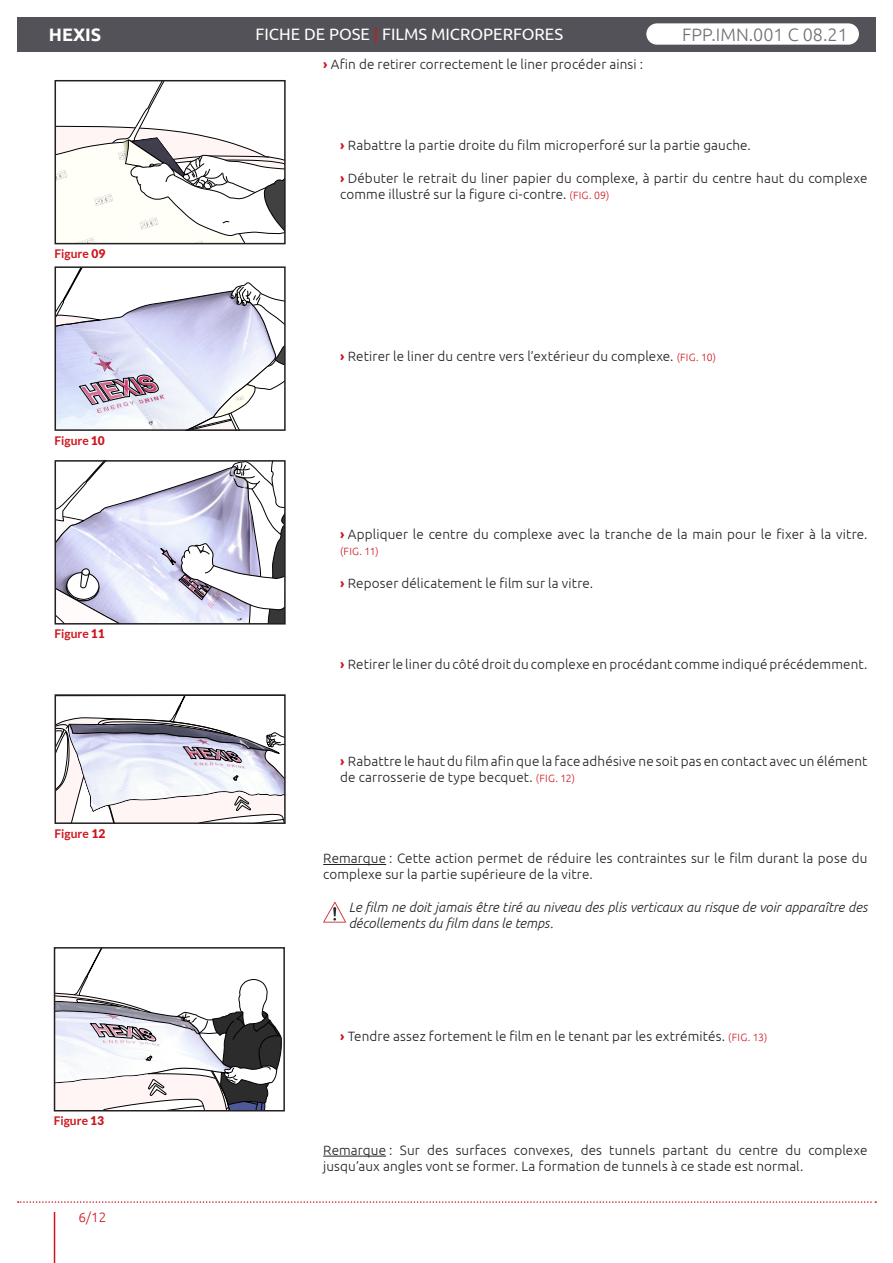
<style>
.page{position:relative;width:893px;height:1263px;background:#fff}
.page>*{position:absolute;margin:0;border:0;box-sizing:border-box;transform-origin:0 0}
.t1{font:300 18px "Ubuntu";color:#6f7073}
.t2{font:700 18px "Ubuntu";color:#fff}
.t3{font:16.5px "Ubuntu";color:#fff}
.t4{font:300 13.5px/16.2px "Ubuntu";letter-spacing:.01em;color:#231f20}
.avertissement{font:italic 300 13.5px/16.2px "Ubuntu";color:#231f20}
.t5{font:300 13.5px "Ubuntu";color:#cd151d}
.légende{font:700 12px "Lato";color:#cd151d}
.t6{font:300 10.5px "Ubuntu";color:#cd151d}
.s1{font-weight:900}
.s2{color:#cd151d}
.s3{font-weight:700;color:#cd151d}
.s4{font-size:10.5px;color:#cd151d}
</style>
<div class="page">
<svg style="left:18px;top:1201px;width:858px;height:2px"></svg>
<hr style="left:54px;top:1212px;width:1px;height:51px;background:#cd151d">
<div style="left:17px;top:17px;width:859px;height:34px;background:#545259"></div>
<hr style="left:323px;top:864px;width:63px;height:1px;background:#231f20">
<hr style="left:323px;top:1156px;width:63px;height:1px;background:#231f20">
<svg style="left:58px;top:83px;width:225px;height:158px"></svg>
<div style="left:55px;top:80px;width:231px;height:164px;border:2px solid #231f20"></div>
<svg style="left:58px;top:269px;width:225px;height:159px"></svg>
<div style="left:55px;top:266px;width:231px;height:165px;border:2px solid #231f20"></div>
<svg style="left:58px;top:463px;width:225px;height:158px"></svg>
<img style="left:237px;top:480px;width:10px;height:81px">
<img style="left:130px;top:474px;width:107px;height:52px">
<img style="left:167px;top:467px;width:67px;height:34px">
<div style="left:55px;top:460px;width:231px;height:164px;border:2px solid #231f20"></div>
<svg style="left:58px;top:697px;width:225px;height:124px"></svg>
<div style="left:55px;top:694px;width:231px;height:130px;border:2px solid #231f20"></div>
<svg style="left:323px;top:902px;width:23px;height:20px"></svg>
<svg style="left:57px;top:950px;width:225px;height:158px"></svg>
<div style="left:54px;top:947px;width:231px;height:164px;border:2px solid #231f20"></div>
<div style="left:646px;top:23px;width:213px;height:22px;background:#fff;border-radius:11px"></div>
<h1 class="t2" style="left:49px;top:24px;width:54px">HEXIS</h1>
<p class="légende" style="left:55px;top:247px;width:52px">Figure <span class="s1">09</span></p>
<p class="légende" style="left:55px;top:433px;width:52px">Figure <span class="s1">10</span></p>
<p class="légende" style="left:55px;top:627px;width:52px">Figure <span class="s1">11</span></p>
<p class="légende" style="left:55px;top:827px;width:52px">Figure <span class="s1">12</span></p>
<p class="légende" style="left:54px;top:1114px;width:52px">Figure <span class="s1">13</span></p>
<p class="t5" style="left:79px;top:1209px;width:29px">6/12</p>
<p class="t3" style="left:256px;top:25px;width:309px">FICHE DE POSE <span class="s2">|</span> FILMS MICROPERFORES</p>
<h1 class="t1" style="left:682px;top:24px;width:167px">FPP.IMN.001 C 08.21</h1>
<p class="t4" style="left:323px;top:56px;width:321px"><span class="s3">›</span> Afin de retirer correctement le liner procéder ainsi :</p>
<p class="t4" style="left:340px;top:137px;width:412px"><span class="s3">›</span> Rabattre la partie droite du film microperforé sur la partie gauche.</p>
<p class="t4" style="left:340px;top:169px;width:529px"><span class="s3">›</span> Débuter le retrait du liner papier du complexe, à partir du centre haut du complexe comme illustré sur la figure ci-contre. <span class="s4">(FIG. 09)</span></p>
<p class="t4" style="left:340px;top:348px;width:377px"><span class="s3">›</span> Retirer le liner du centre vers l’extérieur du complexe. <span class="s4">(FIG. 10)</span></p>
<p class="t4" style="left:340px;top:526px;width:529px"><span class="s3">›</span> Appliquer le centre du complexe avec la tranche de la main pour le fixer à la vitre.</p>
<p class="t6" style="left:340px;top:545px;width:40px">(FIG. 11)</p>
<p class="t4" style="left:340px;top:574px;width:254px"><span class="s3">›</span> Reposer délicatement le film sur la vitre.</p>
<p class="t4" style="left:340px;top:655px;width:529px"><span class="s3">›</span> Retirer le liner du côté droit du complexe en procédant comme indiqué précédemment.</p>
<p class="t4" style="left:340px;top:753px;width:529px"><span class="s3">›</span> Rabattre le haut du film afin que la face adhésive ne soit pas en contact avec un élément de carrosserie de type becquet. <span class="s4">(FIG. 12)</span></p>
<p class="t4" style="left:323px;top:850px;width:546px">Remarque : Cette action permet de réduire les contraintes sur le film durant la pose du complexe sur la partie supérieure de la vitre.</p>
<p class="avertissement" style="left:349px;top:898px;width:520px">Le film ne doit jamais être tiré au niveau des plis verticaux au risque de voir apparaître des décollements du film dans le temps.</p>
<p class="t4" style="left:340px;top:1028px;width:429px"><span class="s3">›</span> Tendre assez fortement le film en le tenant par les extrémités. <span class="s4">(FIG. 13)</span></p>
<p class="t4" style="left:323px;top:1141px;width:546px">Remarque : Sur des surfaces convexes, des tunnels partant du centre du complexe jusqu’aux angles vont se former. La formation de tunnels à ce stade est normal.</p>
</div>
